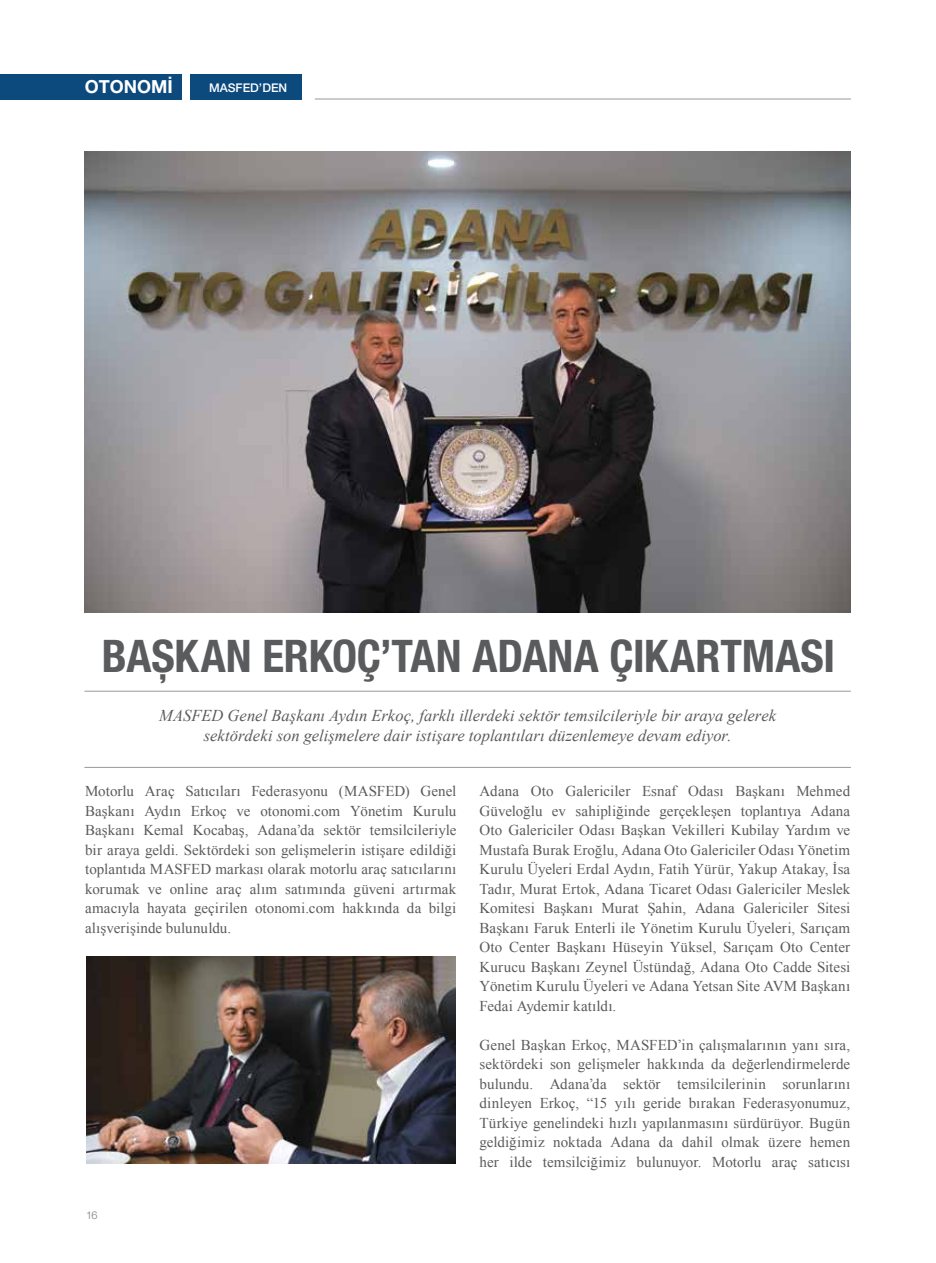
<style>
.page{position:relative;width:936px;height:1263px;background:#fff}
.page>*{position:absolute;margin:0;border:0;box-sizing:border-box;transform-origin:0 0}
.t1{font:700 condensed 45px "Helvetica Neue LT Pro";letter-spacing:-.005em;color:#5a5b5d}
.t2{font:700 18px "Helvetica Neue LT Pro";color:#fff}
.t3{font:italic 16.5px/19.5px "Times New Roman";color:#5a5b5d;text-align:center}
.t4{font:15px/19.5px "Times New Roman";letter-spacing:.005em;color:#5a5b5d;text-align:justify}
.t5{font:500 12px "Helvetica Neue LT Pro";color:#fff}
.t6{font:300 10.8px "Helvetica Neue LT Pro";color:#7a7c7e}
</style>
<div class="page">
<hr style="left:315px;top:99px;width:535px;height:1px;background:#989898">
<div style="left:0;top:74px;width:181px;height:26px;background:#0c497c"></div>
<div style="left:190px;top:74px;width:112px;height:26px;background:#0c497c"></div>
<img style="left:84px;top:152px;width:766px;height:460px">
<img style="left:86px;top:956px;width:369px;height:208px">
<hr style="left:84px;top:767px;width:766px;height:1px;background:#989898">
<hr style="left:84px;top:691px;width:766px;height:1px;background:#989898">
<p class="t2" style="left:85px;top:75px;width:89px">OTONOMİ</p>
<p class="t5" style="left:209px;top:80px;width:80px">MASFED’DEN</p>
<h1 class="t1" style="left:102px;top:629px;width:734px">BAŞKAN ERKOÇ’TAN ADANA ÇIKARTMASI</h1>
<p class="t3" style="left:159px;top:706px;width:618px">MASFED Genel Başkanı Aydın Erkoç, farklı illerdeki sektör temsilcileriyle bir araya gelerek sektördeki son gelişmelere dair istişare toplantıları düzenlemeye devam ediyor.</p>
<p class="t4" style="left:85px;top:781px;width:373px">Motorlu Araç Satıcıları Federasyonu (MASFED) Genel Başkanı Aydın Erkoç ve otonomi.com Yönetim Kurulu Başkanı Kemal Kocabaş, Adana’da sektör temsilcileriyle bir araya geldi. Sektördeki son gelişmelerin istişare edildiği toplantıda MASFED markası olarak motorlu araç satıcılarını korumak ve online araç alım satımında güveni artırmak amacıyla hayata geçirilen otonomi.com hakkında da bilgi alışverişinde bulunuldu.</p>
<p class="t4" style="left:479px;top:781px;width:372px">Adana Oto Galericiler Esnaf Odası Başkanı Mehmed Güveloğlu ev sahipliğinde gerçekleşen toplantıya Adana Oto Galericiler Odası Başkan Vekilleri Kubilay Yardım ve Mustafa Burak Eroğlu, Adana Oto Galericiler Odası Yönetim Kurulu Üyeleri Erdal Aydın, Fatih Yürür, Yakup Atakay, İsa Tadır, Murat Ertok, Adana Ticaret Odası Galericiler Meslek Komitesi Başkanı Murat Şahin, Adana Galericiler Sitesi Başkanı Faruk Enterli ile Yönetim Kurulu Üyeleri, Sarıçam Oto Center Başkanı Hüseyin Yüksel, Sarıçam Oto Center Kurucu Başkanı Zeynel Üstündağ, Adana Oto Cadde Sitesi Yönetim Kurulu Üyeleri ve Adana Yetsan Site AVM Başkanı Fedai Aydemir katıldı.</p>
<p class="t4" style="left:479px;top:1035px;width:372px">Genel Başkan Erkoç, MASFED’in çalışmalarının yanı sıra, sektördeki son gelişmeler hakkında da değerlendirmelerde bulundu. Adana’da sektör temsilcilerinin sorunlarını dinleyen Erkoç, “15 yılı geride bırakan Federasyonumuz, Türkiye genelindeki hızlı yapılanmasını sürdürüyor. Bugün geldiğimiz noktada Adana da dahil olmak üzere hemen her ilde temsilciğimiz bulunuyor. Motorlu araç satıcısı</p>
<p class="t6" style="left:86px;top:1209px;width:13px">16</p>
</div>
